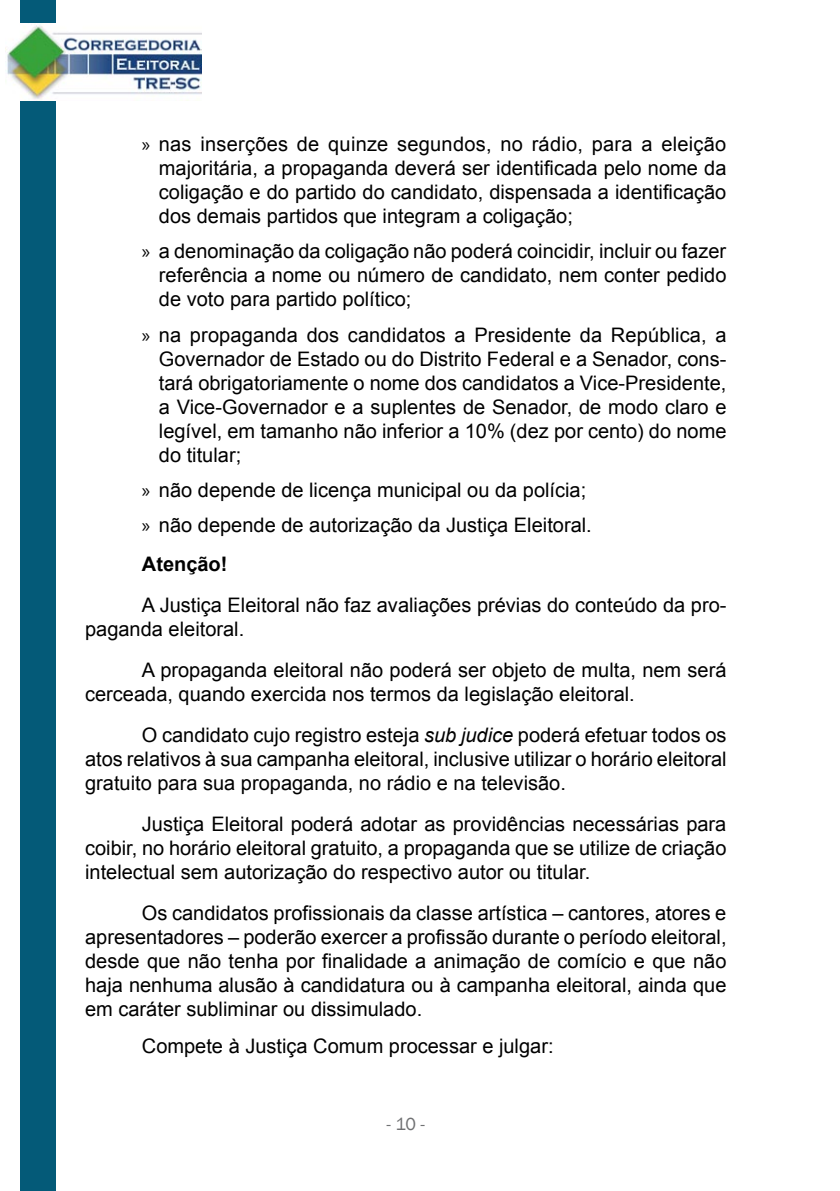
<style>
.page{position:relative;width:840px;height:1191px;background:#fff}
.page>*{position:absolute;margin:0;border:0;box-sizing:border-box;transform-origin:0 0}
.t1{font:20px/24px "Arial";color:#000;text-align:justify}
.t2{font:700 20px "Arial";color:#000}
.t3{font:18px "Franklin Gothic";color:#707173}
.s1{font-family:"Myriad Pro"}
.s2{font-style:italic}
</style>
<div class="page">
<div style="left:20px;top:0;width:35px;height:1191px;background:#045a78"></div>
<img style="left:6px;top:23px;width:195px;height:77px">
<p class="t1" style="left:159px;top:132px;width:568px;text-indent:-17px"><span class="s1">»</span> nas inserções de quinze segundos, no rádio, para a eleição majoritária, a propaganda deverá ser identificada pelo nome da coligação e do partido do candidato, dispensada a identificação dos demais partidos que integram a coligação;</p>
<p class="t1" style="left:159px;top:239px;width:568px;text-indent:-17px"><span class="s1">»</span> a denominação da coligação não poderá coincidir, incluir ou fazer referência a nome ou número de candidato, nem conter pedido de voto para partido político;</p>
<p class="t1" style="left:159px;top:323px;width:569px;text-indent:-17px"><span class="s1">»</span> na propaganda dos candidatos a Presidente da República, a Governador de Estado ou do Distrito Federal e a Senador, cons&shy;tará obrigatoriamente o nome dos candidatos a Vice-Presidente, a Vice-Governador e a suplentes de Senador, de modo claro e legível, em tamanho não inferior a 10% (dez por cento) do nome do titular;</p>
<p class="t1" style="left:142px;top:472px;width:451px;line-height:35.4px"><span class="s1">»</span> não depende de licença municipal ou da polícia; <span class="s1">»</span> não depende de autorização da Justiça Eleitoral.</p>
<p class="t2" style="left:142px;top:550px;width:87px">Atenção!</p>
<p class="t1" style="left:85px;top:593px;width:642px;text-indent:57px">A Justiça Eleitoral não faz avaliações prévias do conteúdo da pro&shy;paganda eleitoral.</p>
<p class="t1" style="left:85px;top:658px;width:642px;text-indent:57px">A propaganda eleitoral não poderá ser objeto de multa, nem será cerceada, quando exercida nos termos da legislação eleitoral.</p>
<p class="t1" style="left:85px;top:723px;width:642px;text-indent:57px">O candidato cujo registro esteja <span class="s2">sub judice</span> poderá efetuar todos os atos relativos à sua campanha eleitoral, inclusive utilizar o horário eleitoral gratuito para sua propaganda, no rádio e na televisão.</p>
<p class="t1" style="left:85px;top:812px;width:642px;text-indent:57px">Justiça Eleitoral poderá adotar as providências necessárias para coibir, no horário eleitoral gratuito, a propaganda que se utilize de criação intelectual sem autorização do respectivo autor ou titular.</p>
<p class="t1" style="left:85px;top:901px;width:642px;text-indent:57px">Os candidatos profissionais da classe artística – cantores, atores e apresentadores – poderão exercer a profissão durante o período eleitoral, desde que não tenha por finalidade a animação de comício e que não haja nenhuma alusão à candidatura ou à campanha eleitoral, ainda que em caráter subliminar ou dissimulado.</p>
<p class="t1" style="left:142px;top:1033px;width:413px">Compete à Justiça Comum processar e julgar:</p>
<p class="t3" style="left:386px;top:1113px;width:40px">- 10 -</p>
</div>
